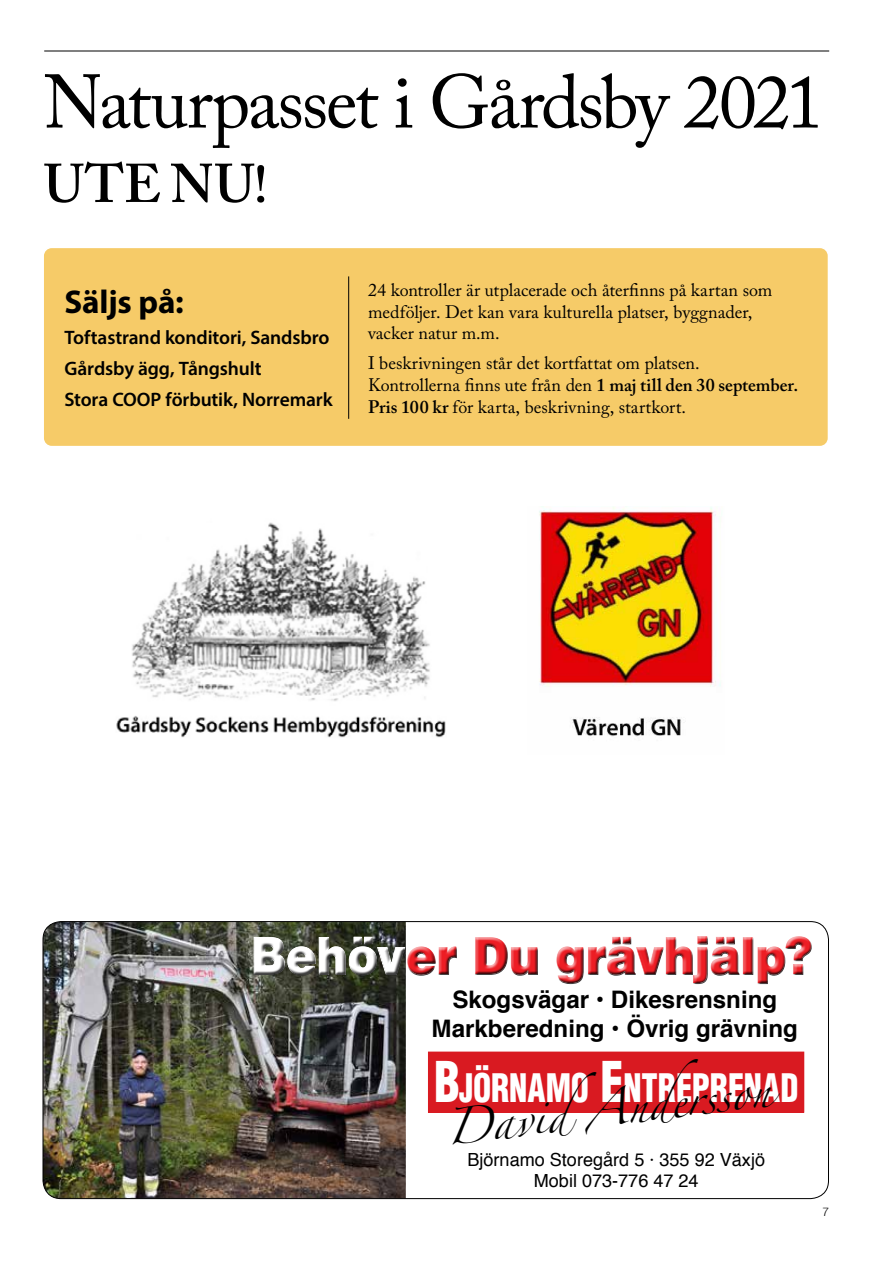
<style>
.page{position:relative;width:893px;height:1263px;background:#fff}
.page>*{position:absolute;margin:0;border:0;box-sizing:border-box;transform-origin:0 0}
.t1{font:75px "Adobe Caslon Pro";letter-spacing:-.035em;color:#000}
.t2{font:600 54px "Adobe Caslon Pro";color:#000}
.t3{font:900 51.3px "Helvetica";letter-spacing:-.005em;color:#ed1d24;scale:.9 1}
.t4{font:900 condensed 38.4px "Helvetica";color:#fff;scale:.85 1}
.t5{font:700 33px "Myriad Pro";letter-spacing:-.005em;color:#000}
.t6{font:32.4px "Zapfino";color:#000}
.t7{font:700 24.15px/29px "Helvetica";color:#000;text-align:center}
.t8{font:600 19.5px/31px "Myriad Pro";letter-spacing:-.005em;color:#000}
.t9{font:18.15px/21.8px "Helvetica";color:#000;text-align:center}
.t10{font:18px/21.6px "Adobe Caslon Pro";color:#000}
.t11{font:300 12px "Helvetica Neue";color:#000}
.s1{font-weight:600}
.s2{color:#fff}
.s3{font-size:54.75px}
</style>
<div class="page">
<hr style="left:44px;top:51px;width:785px;height:1px;background:#000">
<div style="left:43px;top:247px;width:785px;height:200px;background:#f6cb68;border-radius:9px"></div>
<div style="left:42px;top:247px;width:787px;height:200px;border:2px solid #fff;border-radius:9px"></div>
<img style="left:43px;top:921px;width:363px;height:277px">
<div style="left:428px;top:1052px;width:376px;height:60px;background:#d91a21"></div>
<div style="left:251px;top:933px;width:562px;height:52px;background:#fff;opacity:.75"></div>
<div style="left:251px;top:935px;width:564px;height:52px;background:#000;opacity:.75"></div>
<img style="left:539px;top:506px;width:182px;height:231px">
<img style="left:116px;top:522px;width:330px;height:216px">
<hr style="left:348px;top:276px;width:1px;height:143px;background:#000">
<h1 class="t1" style="left:43px;top:58px;width:782px">Naturpasset i Gårdsby 2021</h1>
<h2 class="t2" style="left:44px;top:152px;width:225px">UTE NU!</h2>
<h3 class="t5" style="left:64px;top:280px;width:121px">Säljs på:</h3>
<p class="t8" style="left:64px;top:321px;width:270px">Toftastrand konditori, Sandsbro<br>Gårdsby ägg, Tångshult<br>Stora COOP förbutik, Norremark</p>
<p class="t10" style="left:368px;top:279px;width:406px">24 kontroller är utplacerade och återfinns på kartan som medföljer. Det kan vara kulturella platser, byggnader, vacker natur m.m.</p>
<p class="t10" style="left:368px;top:352px;width:432px">I beskrivningen står det kortfattat om platsen.<br>Kontrollerna finns ute från den <span class="s1">1 maj till den 30 september.<br>Pris 100 kr</span> för karta, beskrivning, startkort.</p>
<h3 class="t3" style="left:251px;top:922px;width:626px"><span class="s2">Behöv</span>er Du grävhjälp?</h3>
<h3 class="t7" style="left:432px;top:985px;width:368px">Skogsvägar • Dikesrensning<br>Markberedning • Övrig grävning</h3>
<h3 class="t6" style="left:444px;top:1115px;width:329px;rotate:-7deg">David Andersson</h3>
<p class="t9" style="left:467px;top:1149px;width:299px">Björnamo Storegård 5 · 355 92 Växjö<br>Mobil 073-776 47 24</p>
<h3 class="t4" style="left:434px;top:1064px;width:430px"><span class="s3">B</span>JÖRNAMO <span class="s3">E</span>NTREPRENAD</h3>
<p class="t11" style="left:822px;top:1205px;width:8px">7</p>
</div>
